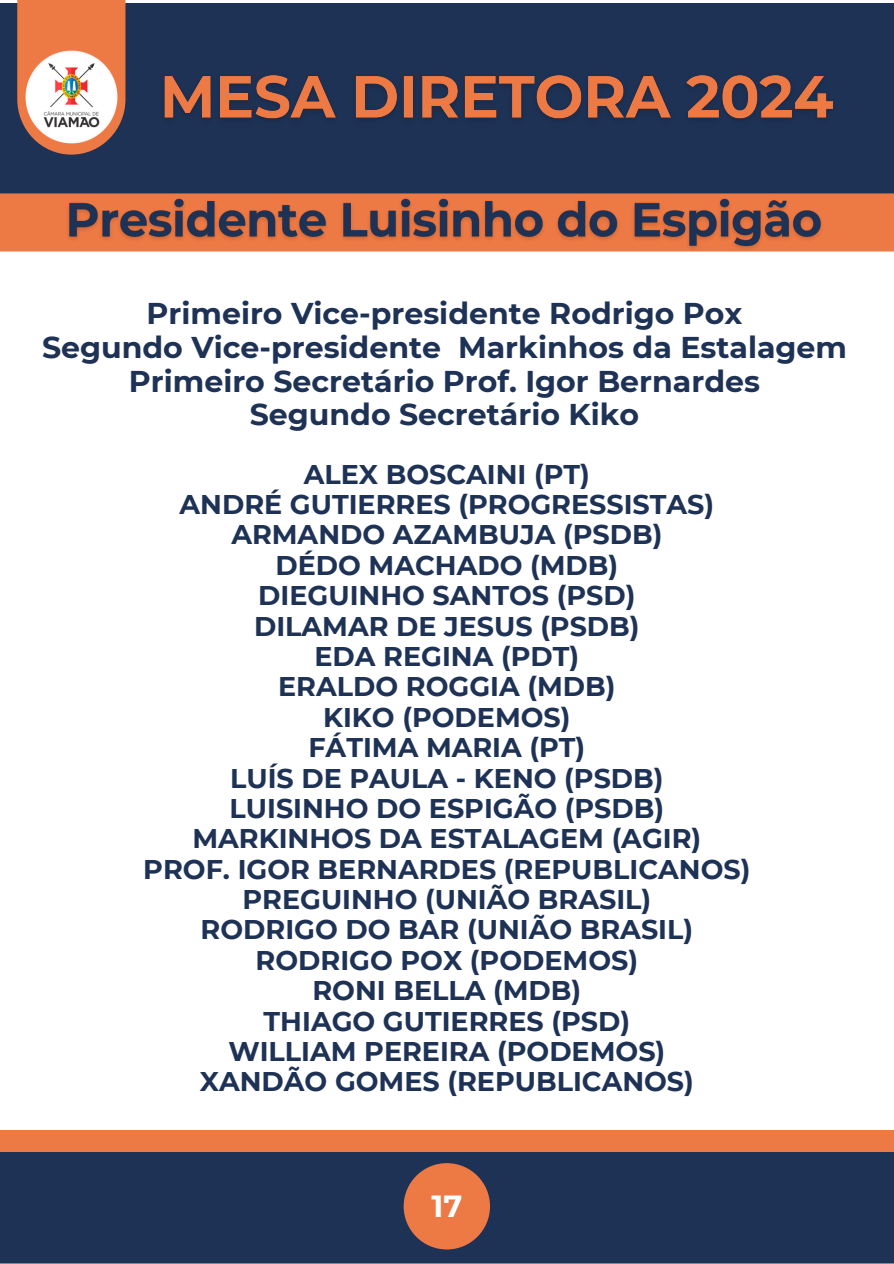
<style>
.page{position:relative;width:894px;height:1264px;background:#fff}
.page>*{position:absolute;margin:0;border:0;box-sizing:border-box;transform-origin:0 0}
.t1{font:700 30.45px "Montserrat";color:#fff}
.t2{font:700 30px "Montserrat";color:#1e3256}
.t3{font:700 27px/30.3px "Montserrat";color:#1e3256;text-align:center}
</style>
<div class="page">
<div style="left:0;top:3px;width:893px;height:190px;background:#1e3256"></div>
<div style="left:0;top:1151px;width:893px;height:112px;background:#1e3256"></div>
<div style="left:403px;top:1163px;width:87px;height:86px;background:#ed7944;border-radius:50%"></div>
<svg style="left:17px;top:0;width:108px;height:155px"></svg>
<img style="left:17px;top:47px;width:109px;height:102px">
<div style="left:0;top:193px;width:893px;height:58px;background:#ed7944"></div>
<img style="left:164px;top:75px;width:669px;height:44px">
<img style="left:63px;top:193px;width:765px;height:59px">
<div style="left:0;top:1129px;width:893px;height:22px;background:#ed7944"></div>
<p class="t2" style="left:147px;top:295px;width:597px">Primeiro Vice-presidente Rodrigo Pox</p>
<p class="t2" style="left:42px;top:329px;width:806px">Segundo Vice-presidente Markinhos da Estalagem</p>
<p class="t2" style="left:129px;top:362px;width:632px">Primeiro Secretário Prof. Igor Bernardes</p>
<h3 class="t2" style="left:250px;top:396px;width:391px">Segundo Secretário Kiko</h3>
<p class="t3" style="left:143px;top:459px;width:608px">ALEX BOSCAINI (PT)<br>ANDRÉ GUTIERRES (PROGRESSISTAS)<br>ARMANDO AZAMBUJA (PSDB)<br>DÉDO MACHADO (MDB)<br>DIEGUINHO SANTOS (PSD)<br>DILAMAR DE JESUS (PSDB)<br>EDA REGINA (PDT)<br>ERALDO ROGGIA (MDB)<br>KIKO (PODEMOS)<br>FÁTIMA MARIA (PT)<br>LUÍS DE PAULA - KENO (PSDB)<br>LUISINHO DO ESPIGÃO (PSDB)<br>MARKINHOS DA ESTALAGEM (AGIR)<br>PROF. IGOR BERNARDES (REPUBLICANOS)<br>PREGUINHO (UNIÃO BRASIL)<br>RODRIGO DO BAR (UNIÃO BRASIL)<br>RODRIGO POX (PODEMOS)<br>RONI BELLA (MDB)<br>THIAGO GUTIERRES (PSD)<br>WILLIAM PEREIRA (PODEMOS)<br>XANDÃO GOMES (REPUBLICANOS)</p>
<p class="t1" style="left:431px;top:1187px;width:32px">17</p>
</div>
